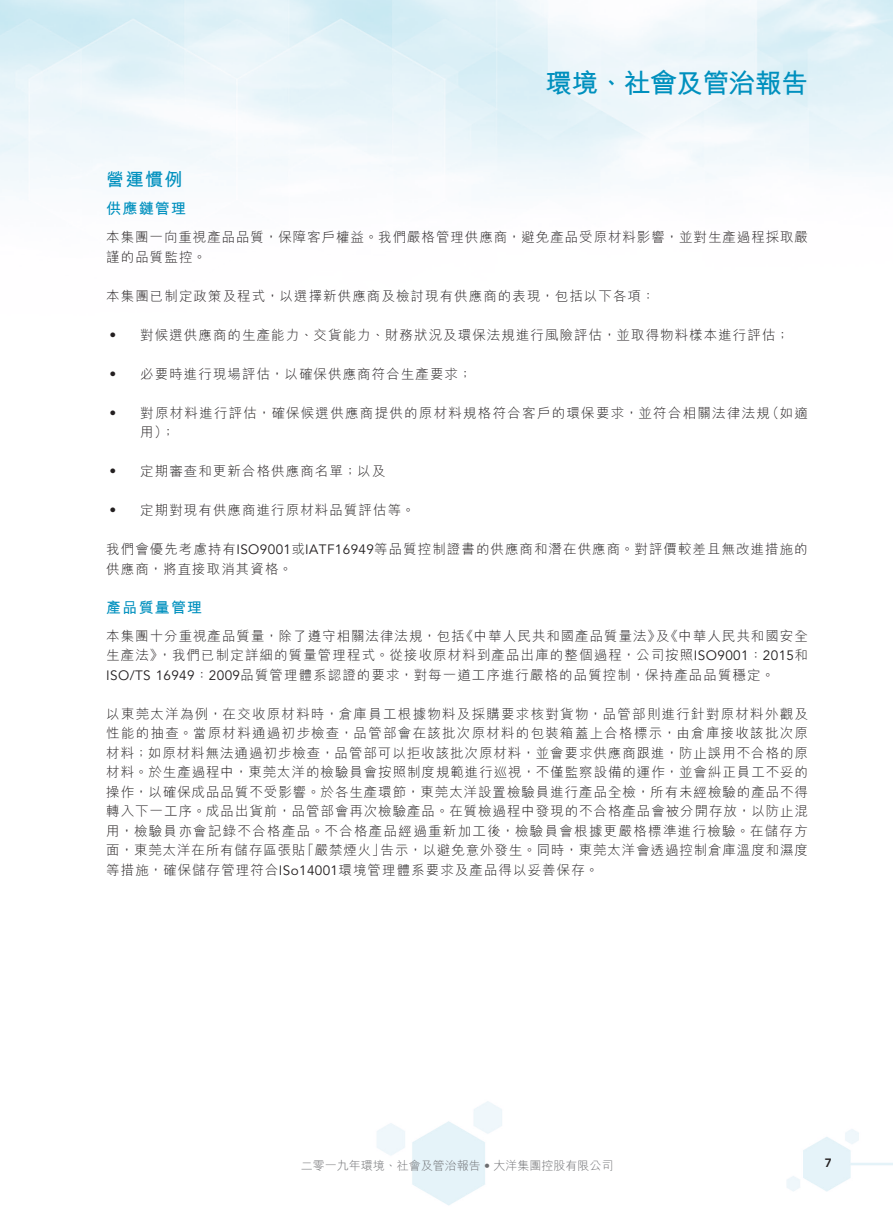
<style>
.page{position:relative;width:893px;height:1212px;background:#fff}
.page>*{position:absolute;margin:0;border:0;box-sizing:border-box;transform-origin:0 0}
.t1{font:700 27px "M Hei HK";letter-spacing:-.03em;color:#0090be}
._01_H1{font:700 18px "M Hei HK";color:#0090be}
._02_H2{font:700 15px "M Hei HK";letter-spacing:.08em;color:#0090be}
._00_txt{font:300 13.5px/19.5px "M Hei HK";letter-spacing:.08em;color:#231f20}
.t2{font:300 12px "M Hei HK";color:#6c6d70}
.t3{font:800 12px "Avenir LT Std";color:#231f20}
.s1{font-family:"Avenir LT Std";font-weight:400}
</style>
<div class="page">
<h1 class="t1" style="left:545px;top:63px;width:264px">環境、社會及管治報告</h1>
<p class="_01_H1" style="left:106px;top:166px;width:78px">營運慣例</p>
<p class="_02_H2" style="left:106px;top:198px;width:81px">供應鏈管理</p>
<p class="_00_txt" style="left:106px;top:227px;width:703px">本集團一向重視產品品質，保障客戶權益。我們嚴格管理供應商，避免產品受原材料影響，並對生產過程採取嚴謹的品質監控。</p>
<p class="_00_txt" style="left:106px;top:286px;width:550px">本集團已制定政策及程式，以選擇新供應商及檢討現有供應商的表現，包括以下各項：</p>
<p class="_00_txt" style="left:106px;top:325px;width:15px">‧</p>
<p class="_00_txt" style="left:140px;top:325px;width:651px">對候選供應商的生產能力、交貨能力、財務狀況及環保法規進行風險評估，並取得物料樣本進行評估；</p>
<p class="_00_txt" style="left:106px;top:364px;width:15px">‧</p>
<p class="_00_txt" style="left:140px;top:364px;width:333px">必要時進行現場評估，以確保供應商符合生產要求；</p>
<p class="_00_txt" style="left:106px;top:403px;width:15px">‧</p>
<p class="_00_txt" style="left:140px;top:403px;width:669px">對原材料進行評估，確保候選供應商提供的原材料規格符合客戶的環保要求，並符合相關法律法規（如適用）；</p>
<p class="_00_txt" style="left:106px;top:461px;width:15px">‧</p>
<p class="_00_txt" style="left:140px;top:461px;width:246px">定期審查和更新合格供應商名單；以及</p>
<p class="_00_txt" style="left:106px;top:500px;width:15px">‧</p>
<p class="_00_txt" style="left:140px;top:500px;width:276px">定期對現有供應商進行原材料品質評估等。</p>
<p class="_00_txt" style="left:106px;top:539px;width:703px">我們會優先考慮持有<span class="s1">ISO9001</span>或<span class="s1">IATF16949</span>等品質控制證書的供應商和潛在供應商。對評價較差且無改進措施的供應商，將直接取消其資格。</p>
<p class="_02_H2" style="left:106px;top:596px;width:97px">產品質量管理</p>
<p class="_00_txt" style="left:106px;top:626px;width:703px;text-align:justify">本集團十分重視產品質量，除了遵守相關法律法規，包括《中華人民共和國產品質量法》及《中華人民共和國安全生產法》，我們已制定詳細的質量管理程式。從接收原材料到產品出庫的整個過程，公司按照<span class="s1">ISO9001</span>：<span class="s1">2015</span>和<span class="s1">ISO/TS 16949</span>：<span class="s1">2009</span>品質管理體系認證的要求，對每一道工序進行嚴格的品質控制，保持產品品質穩定。</p>
<p class="_00_txt" style="left:106px;top:704px;width:703px;text-align:justify">以東莞太洋為例，在交收原材料時，倉庫員工根據物料及採購要求核對貨物，品管部則進行針對原材料外觀及性能的抽查。當原材料通過初步檢查，品管部會在該批次原材料的包裝箱蓋上合格標示，由倉庫接收該批次原材料；如原材料無法通過初步檢查，品管部可以拒收該批次原材料，並會要求供應商跟進，防止誤用不合格的原材料。於生產過程中，東莞太洋的檢驗員會按照制度規範進行巡視，不僅監察設備的運作，並會糾正員工不妥的操作，以確保成品品質不受影響。於各生產環節，東莞太洋設置檢驗員進行產品全檢，所有未經檢驗的產品不得轉入下一工序。成品出貨前，品管部會再次檢驗產品。在質檢過程中發現的不合格產品會被分開存放，以防止混用，檢驗員亦會記錄不合格產品。不合格產品經過重新加工後，檢驗員會根據更嚴格標準進行檢驗。在儲存方面，東莞太洋在所有儲存區張貼「嚴禁煙火」告示，以避免意外發生。同時，東莞太洋會透過控制倉庫溫度和濕度等措施，確保儲存管理符合<span class="s1">ISo14001</span>環境管理體系要求及產品得以妥善保存。</p>
<p class="t2" style="left:301px;top:1159px;width:314px">二零一九年環境、社會及管治報告 <span class="s1">•</span> 大洋集團控股有限公司</p>
<p class="t3" style="left:825px;top:1156px;width:9px">7</p>
</div>
